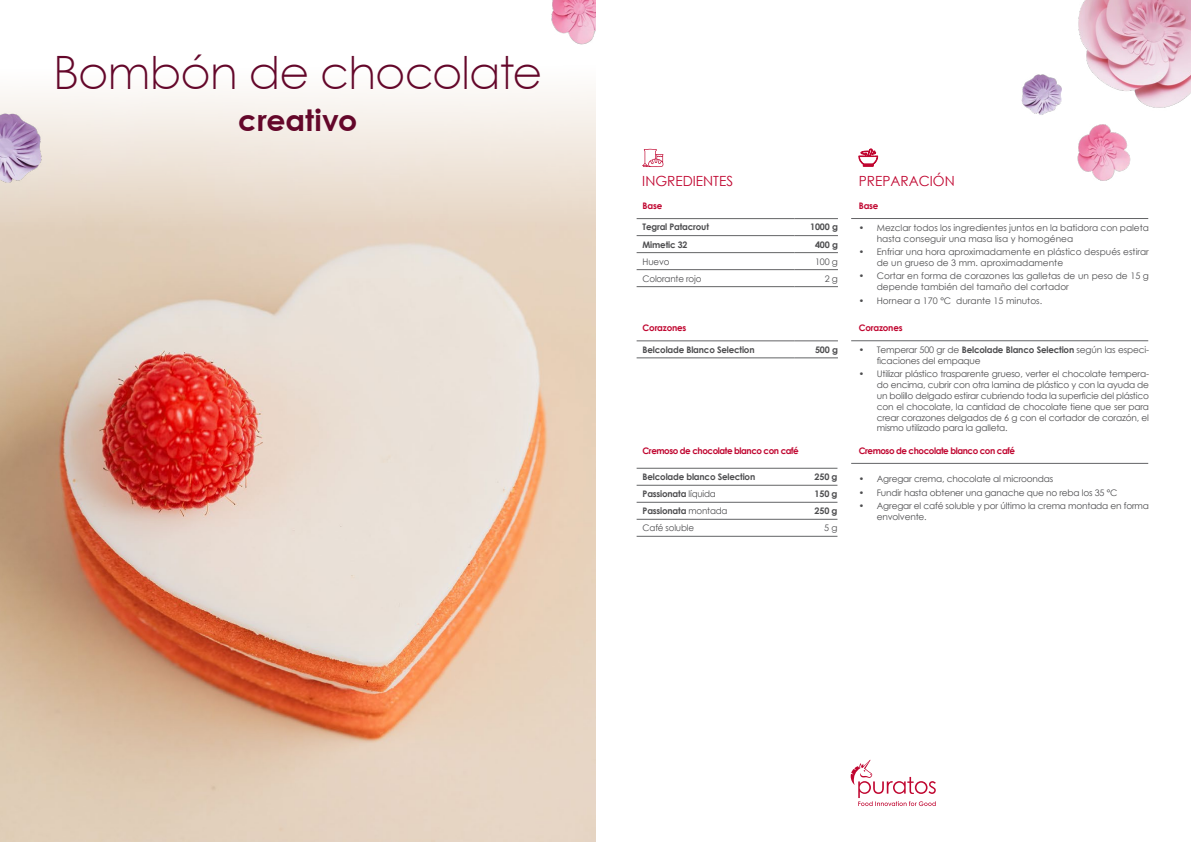
<style>
.page{position:relative;width:1191px;height:842px;background:#fff}
.page>*{position:absolute;margin:0;border:0;box-sizing:border-box;transform-origin:0 0}
.t1{font:300 46px "Century Gothic Paneuropean";letter-spacing:-.02em;color:#64072a}
.t2{font:700 30px "Century Gothic Paneuropean";color:#64072a}
.t3{font:14px "Century Gothic";color:#c00630}
.t4{font:9px/10.8px "Century Gothic";color:#4d4d4f}
.t5{font:9px/10.8px "Century Gothic";letter-spacing:-.02em;color:#4d4d4f}
.t6{font:700 9px "Century Gothic";letter-spacing:-.02em;color:#4d4d4f}
.t7{font:700 9px "Century Gothic";letter-spacing:-.05em;color:#c00630}
.t8{font:700 9px "Century Gothic";letter-spacing:-.02em;color:#c00630}
.s1{font-weight:700}
.s2{font-weight:400}
</style>
<div class="page">
<img style="left:0;top:248px;width:595px;height:594px">
<div style="left:0;top:0;width:595px;height:248px;background:linear-gradient(to bottom,#fff,#e3d1bf)"></div>
<hr style="left:636px;top:269px;width:158px;height:1px;background:#636466">
<hr style="left:636px;top:286px;width:158px;height:1px;background:#636466">
<hr style="left:794px;top:269px;width:44px;height:1px;background:#636466">
<hr style="left:794px;top:286px;width:44px;height:1px;background:#636466">
<hr style="left:636px;top:218px;width:158px;height:1px;background:#636466">
<hr style="left:794px;top:218px;width:44px;height:1px;background:#636466">
<hr style="left:636px;top:235px;width:158px;height:1px;background:#636466">
<hr style="left:794px;top:235px;width:44px;height:1px;background:#636466">
<hr style="left:636px;top:252px;width:158px;height:1px;background:#636466">
<hr style="left:794px;top:252px;width:44px;height:1px;background:#636466">
<hr style="left:851px;top:218px;width:297px;height:1px;background:#636466">
<hr style="left:636px;top:468px;width:168px;height:1px;background:#636466">
<hr style="left:804px;top:468px;width:33px;height:1px;background:#636466">
<hr style="left:636px;top:485px;width:168px;height:1px;background:#636466">
<hr style="left:804px;top:485px;width:33px;height:1px;background:#636466">
<hr style="left:636px;top:502px;width:168px;height:1px;background:#636466">
<hr style="left:804px;top:502px;width:33px;height:1px;background:#636466">
<hr style="left:636px;top:519px;width:168px;height:1px;background:#636466">
<hr style="left:804px;top:519px;width:33px;height:1px;background:#636466">
<hr style="left:636px;top:536px;width:168px;height:1px;background:#636466">
<hr style="left:804px;top:536px;width:33px;height:1px;background:#636466">
<hr style="left:851px;top:463px;width:297px;height:1px;background:#636466">
<svg style="left:642px;top:149px;width:21px;height:18px"></svg>
<svg style="left:858px;top:149px;width:20px;height:17px"></svg>
<hr style="left:636px;top:341px;width:158px;height:1px;background:#636466">
<hr style="left:794px;top:341px;width:44px;height:1px;background:#636466">
<hr style="left:636px;top:358px;width:158px;height:1px;background:#636466">
<hr style="left:794px;top:358px;width:44px;height:1px;background:#636466">
<hr style="left:851px;top:340px;width:297px;height:1px;background:#636466">
<img style="left:1078px;top:0;width:113px;height:108px">
<img style="left:1021px;top:74px;width:40px;height:41px">
<img style="left:1077px;top:124px;width:54px;height:57px">
<svg style="left:850px;top:760px;width:85px;height:46px"></svg>
<img style="left:546px;top:0;width:49px;height:47px">
<img style="left:0;top:111px;width:43px;height:74px">
<h1 class="t1" style="left:53px;top:43px;width:490px">Bombón de chocolate</h1>
<h2 class="t2" style="left:238px;top:100px;width:121px">creativo</h2>
<h3 class="t3" style="left:642px;top:171px;width:92px">INGREDIENTES</h3>
<h3 class="t3" style="left:858px;top:171px;width:97px">PREPARACIÓN</h3>
<p class="t7" style="left:642px;top:199px;width:21px">Base</p>
<p class="t6" style="left:642px;top:220px;width:68px">Tegral Patacrout</p>
<p class="t6" style="left:810px;top:220px;width:29px">1000 g</p>
<p class="t6" style="left:642px;top:237px;width:46px">Mimetic 32</p>
<p class="t6" style="left:815px;top:237px;width:24px">400 g</p>
<p class="t4" style="left:642px;top:256px;width:28px">Huevo</p>
<p class="t4" style="left:815px;top:256px;width:24px">100 g</p>
<p class="t5" style="left:642px;top:273px;width:60px">Colorante rojo</p>
<p class="t4" style="left:824px;top:273px;width:15px">2 g</p>
<p class="t7" style="left:858px;top:199px;width:21px">Base</p>
<p class="t4" style="left:876px;top:222px;width:274px;text-indent:-18px">• Mezclar todos los ingredientes juntos en la batidora con paleta hasta conseguir una masa lisa y homogénea</p>
<p class="t4" style="left:876px;top:246px;width:274px;text-indent:-18px">• Enfriar una hora aproximadamente en plástico después estirar de un grueso de 3 mm. aproximadamente</p>
<p class="t4" style="left:876px;top:271px;width:274px;text-indent:-18px">• Cortar en forma de corazones las galletas de un peso de 15 g depende también del tamaño del cortador</p>
<p class="t4" style="left:858px;top:295px;width:185px">• Hornear a 170 °C durante 15 minutos.</p>
<p class="t8" style="left:858px;top:321px;width:45px">Corazones</p>
<p class="t8" style="left:642px;top:321px;width:45px">Corazones</p>
<p class="t6" style="left:642px;top:343px;width:113px">Belcolade Blanco Selection</p>
<p class="t6" style="left:815px;top:343px;width:24px">500 g</p>
<p class="t5" style="left:876px;top:344px;width:274px;text-indent:-18px">• Temperar 500 gr de <span class="s1">Belcolade Blanco Selection</span> según las especi&shy;ficaciones del empaque</p>
<p class="t4" style="left:876px;top:369px;width:274px;text-align:justify;text-indent:-18px">• Utilizar plástico trasparente grueso, verter el chocolate tempera&shy;do encima, cubrir con otra lamina de plástico y con la ayuda de un bolillo delgado estirar cubriendo toda la superficie del plástico con el chocolate, la cantidad de chocolate tiene que ser para crear corazones delgados de 6 g con el cortador de corazón, el mismo utilizado para la galleta.</p>
<p class="t7" style="left:642px;top:443px;width:158px">Cremoso de chocolate blanco con café</p>
<p class="t6" style="left:642px;top:470px;width:114px">Belcolade blanco Selection</p>
<p class="t6" style="left:814px;top:470px;width:24px">250 g</p>
<p class="t6" style="left:642px;top:487px;width:75px">Passionata <span class="s2">líquida</span></p>
<p class="t6" style="left:814px;top:487px;width:24px">150 g</p>
<p class="t6" style="left:642px;top:504px;width:86px">Passionata <span class="s2">montada</span></p>
<p class="t6" style="left:814px;top:504px;width:24px">250 g</p>
<p class="t5" style="left:642px;top:522px;width:53px">Café soluble</p>
<p class="t4" style="left:824px;top:522px;width:15px">5 g</p>
<p class="t7" style="left:858px;top:444px;width:158px">Cremoso de chocolate blanco con café</p>
<p class="t5" style="left:858px;top:473px;width:196px">• Agregar crema, chocolate al microondas</p>
<p class="t5" style="left:858px;top:487px;width:260px">• Fundir hasta obtener una ganache que no reba los 35 °C</p>
<p class="t5" style="left:876px;top:500px;width:274px;text-indent:-18px">• Agregar el café soluble y por último la crema montada en forma envolvente.</p>
</div>
